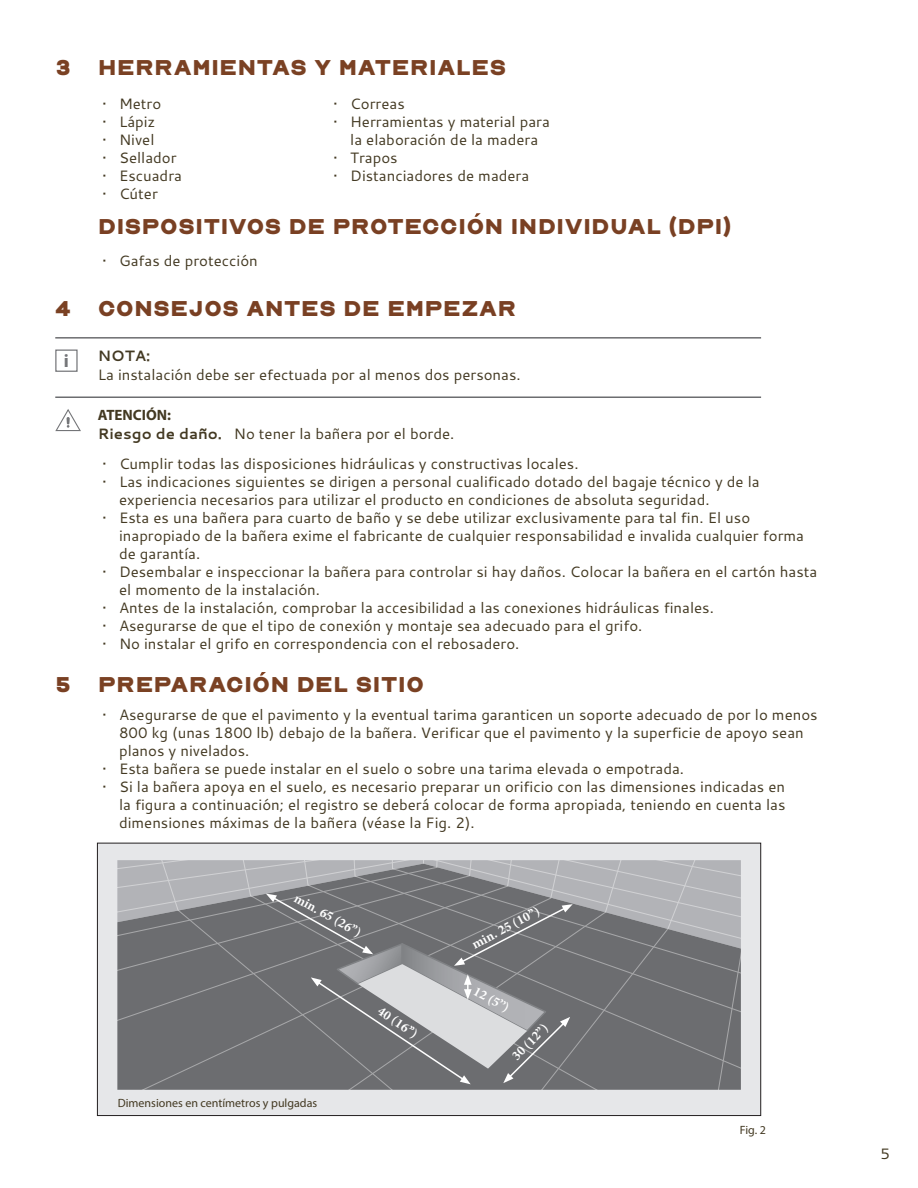
<style>
.page{position:relative;width:918px;height:1188px;background:#fff}
.page>*{position:absolute;margin:0;border:0;box-sizing:border-box;transform-origin:0 0}
.t1{font:900 22.5px "Nord";color:#794023}
.t2{font:900 22.5px "Nord";color:#7a4123}
.t3{font:700 18.45px "Myriad Pro";color:#747578}
.t4{font:15px/18px "Cantarell";color:#433922}
.t5{font:700 15px "Cantarell";color:#433922}
.t6{font:700 15px "Myriad Pro";color:#433922}
.t7{font:700 13.5px "Minion Pro";color:#fff}
.t8{font:12px "Myriad Pro";color:#433922}
</style>
<div class="page">
<div style="left:97px;top:843px;width:664px;height:273px;background:#e6e7e9"></div>
<div style="left:97px;top:843px;width:664px;height:273px;border:1px solid #231f20"></div>
<svg style="left:55px;top:409px;width:26px;height:22px"></svg>
<div style="left:55px;top:350px;width:23px;height:22px;border:1px solid #747578"></div>
<hr style="left:55px;top:337px;width:706px;height:2px;background:#6c6d70">
<hr style="left:55px;top:396px;width:706px;height:2px;background:#6c6d70">
<svg style="left:475px;top:213px;width:6px;height:4px"></svg>
<svg style="left:260px;top:672px;width:6px;height:4px"></svg>
<svg style="left:117px;top:860px;width:624px;height:230px;background:#828386"></svg>
<p class="t2" style="left:55px;top:56px;width:18px">3</p>
<p class="t2" style="left:98px;top:56px;width:410px">HERRAMIENTAS Y MATERIALES</p>
<p class="t4" style="left:102px;top:94px;width:61px">• Metro</p>
<p class="t4" style="left:102px;top:112px;width:55px">• Lápiz</p>
<p class="t4" style="left:102px;top:130px;width:54px">• Nivel</p>
<p class="t4" style="left:102px;top:148px;width:76px">• Sellador</p>
<p class="t4" style="left:102px;top:166px;width:82px">• Escuadra</p>
<p class="t4" style="left:102px;top:184px;width:57px">• Cúter</p>
<p class="t4" style="left:333px;top:94px;width:73px">• Correas</p>
<p class="t4" style="left:333px;top:112px;width:218px;text-align:center">• Herramientas y material para la elaboración de la madera</p>
<p class="t4" style="left:333px;top:148px;width:66px">• Trapos</p>
<p class="t4" style="left:333px;top:166px;width:198px">• Distanciadores de madera</p>
<p class="t1" style="left:98px;top:214px;width:635px">DISPOSITIVOS DE PROTECCION INDIVIDUAL (DPI)</p>
<p class="t4" style="left:102px;top:251px;width:157px">• Gafas de protección</p>
<p class="t2" style="left:55px;top:296px;width:18px">4</p>
<p class="t1" style="left:98px;top:296px;width:420px">CONSEJOS ANTES DE EMPEZAR</p>
<p class="t3" style="left:64px;top:348px;width:7px">i</p>
<p class="t5" style="left:98px;top:345px;width:54px">NOTA:</p>
<p class="t4" style="left:98px;top:365px;width:422px">La instalación debe ser efectuada por al menos dos personas.</p>
<p class="t6" style="left:98px;top:405px;width:75px">ATENCIÓN:</p>
<p class="t5" style="left:98px;top:423px;width:126px">Riesgo de daño.</p>
<p class="t4" style="left:234px;top:424px;width:219px">No tener la bañera por el borde.</p>
<p class="t4" style="left:102px;top:454px;width:475px">• Cumplir todas las disposiciones hidráulicas y constructivas locales.</p>
<p class="t4" style="left:119px;top:472px;width:642px;text-indent:-17px">• Las indicaciones siguientes se dirigen a personal cualificado dotado del bagaje técnico y de la experiencia necesarios para utilizar el producto en condiciones de absoluta seguridad.</p>
<p class="t4" style="left:119px;top:508px;width:687px;text-indent:-17px">• Esta es una bañera para cuarto de baño y se debe utilizar exclusivamente para tal fin. El uso inapropiado de la bañera exime el fabricante de cualquier responsabilidad e invalida cualquier forma de garantía.</p>
<p class="t4" style="left:119px;top:562px;width:700px;text-indent:-17px">• Desembalar e inspeccionar la bañera para controlar si hay daños. Colocar la bañera en el cartón hasta el momento de la instalación.</p>
<p class="t4" style="left:102px;top:598px;width:613px">• Antes de la instalación, comprobar la accesibilidad a las conexiones hidráulicas finales.</p>
<p class="t4" style="left:102px;top:616px;width:542px">• Asegurarse de que el tipo de conexión y montaje sea adecuado para el grifo.</p>
<p class="t4" style="left:102px;top:634px;width:416px">• No instalar el grifo en correspondencia con el rebosadero.</p>
<p class="t1" style="left:55px;top:672px;width:18px">5</p>
<p class="t2" style="left:98px;top:672px;width:328px">PREPARACION DEL SITIO</p>
<p class="t4" style="left:119px;top:705px;width:700px;text-indent:-17px">• Asegurarse de que el pavimento y la eventual tarima garanticen un soporte adecuado de por lo menos<br>800 kg (unas 1800 lb) debajo de la bañera. Verificar que el pavimento y la superficie de apoyo sean planos y nivelados.</p>
<p class="t4" style="left:102px;top:759px;width:581px">• Esta bañera se puede instalar en el suelo o sobre una tarima elevada o empotrada.</p>
<p class="t4" style="left:119px;top:777px;width:668px;text-align:justify;text-indent:-17px">• Si la bañera apoya en el suelo, es necesario preparar un orificio con las dimensiones indicadas en la figura a continuación; el registro se deberá colocar de forma apropiada, teniendo en cuenta las dimensiones máximas de la bañera (véase la Fig. 2).</p>
<p class="t7" style="left:300px;top:889px;width:76px;rotate:29deg">min. 65 (26’’)</p>
<p class="t7" style="left:468px;top:937px;width:76px;rotate:-28deg">min. 25 (10’’)</p>
<p class="t7" style="left:384px;top:1002px;width:47px;rotate:34deg">40 (16’’)</p>
<p class="t7" style="left:479px;top:982px;width:40px;rotate:28deg">12 (5’’)</p>
<p class="t7" style="left:507px;top:1051px;width:47px;rotate:-45deg">30 (12’’)</p>
<p class="t8" style="left:118px;top:1096px;width:201px">Dimensiones en centímetros y pulgadas</p>
<p class="t8" style="left:740px;top:1123px;width:28px">Fig. 2</p>
<p class="t4" style="left:880px;top:1144px;width:11px">5</p>
</div>
